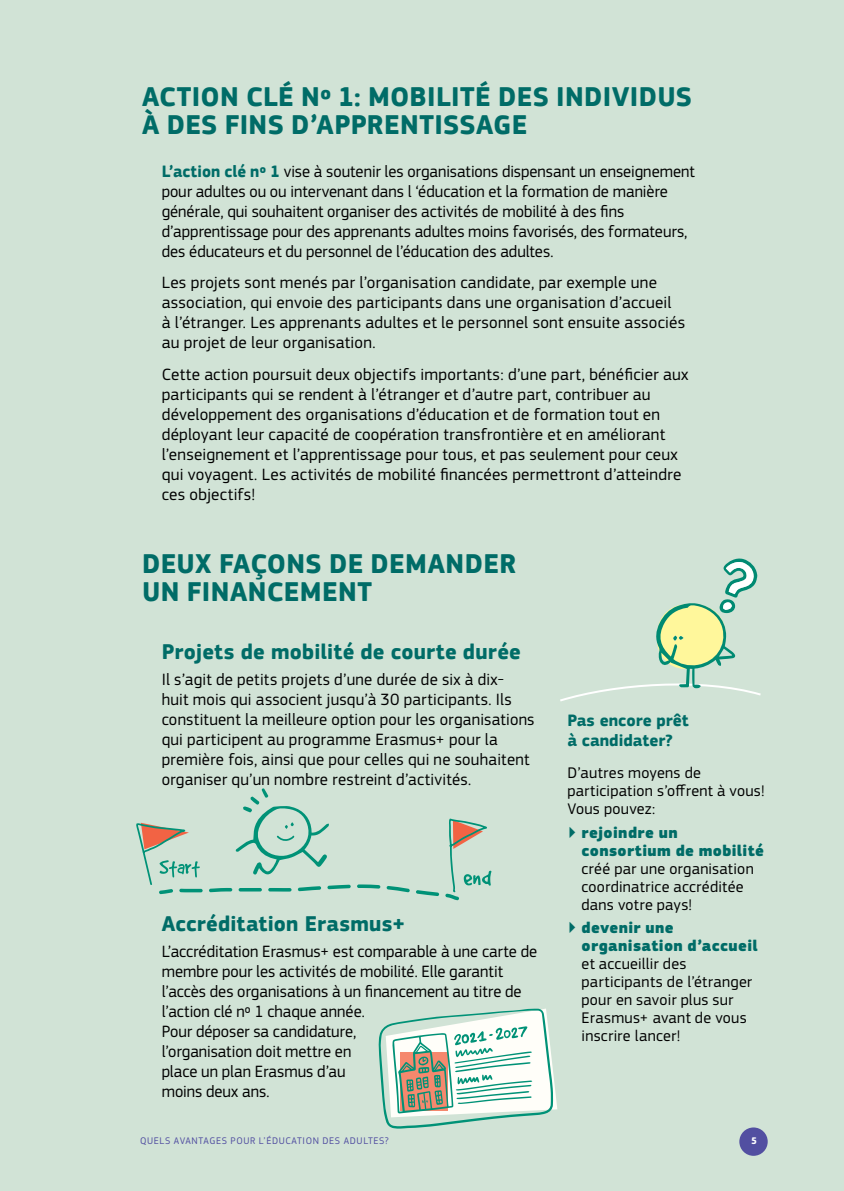
<style>
.page{position:relative;width:844px;height:1191px;background:#fff}
.page>*{position:absolute;margin:0;border:0;box-sizing:border-box;transform-origin:0 0}
.t1{font:700 28px/28px "EC Square Sans Pro";letter-spacing:.01em;color:#006c67}
.t2{font:700 22px "EC Square Sans Pro";letter-spacing:.01em;color:#006c67}
.t3{font:17px/20px "EC Square Sans Pro";letter-spacing:.01em;color:#000}
.t4{font:700 17px/20px "EC Square Sans Pro";color:#006c67}
.t5{font:16px/18px "EC Square Sans Pro";letter-spacing:.02em;color:#000}
.t6{font:900 16px/18px "EC Square Sans Pro";letter-spacing:.025em;color:#006c67}
.t7{font:10px "EC Square Sans Pro";letter-spacing:.06em;color:#524fa1}
.t8{font:700 10px "EC Square Sans Cond Pro";color:#fff}
.s1{font-weight:700;color:#006c67}
.s2{font-weight:400}
</style>
<div class="page">
<div style="left:0;top:0;width:843px;height:1191px;background:#d1e3d6"></div>
<div style="left:739px;top:1127px;width:28px;height:28px;background:#524fa1;border-radius:50%"></div>
<svg style="left:209px;top:884px;width:230px;height:12px"></svg>
<svg style="left:235px;top:788px;width:94px;height:87px"></svg>
<svg style="left:136px;top:822px;width:66px;height:72px"></svg>
<svg style="left:445px;top:818px;width:46px;height:82px"></svg>
<svg style="left:560px;top:558px;width:201px;height:143px"></svg>
<svg style="left:378px;top:1008px;width:179px;height:120px"></svg>
<h1 class="t1" style="left:142px;top:84px;width:551px">ACTION CLÉ Nº 1: MOBILITÉ DES INDIVIDUS<br>À DES FINS D’APPRENTISSAGE</h1>
<p class="t3" style="left:162px;top:161px;width:534px"><span class="s1">L’action clé nº 1</span> vise à soutenir les organisations dispensant un enseignement pour adultes ou ou intervenant dans l ‘éducation et la formation de manière générale, qui souhaitent organiser des activités de mobilité à des fins d’apprentissage pour des apprenants adultes moins favorisés, des formateurs, des éducateurs et du personnel de l’éducation des adultes.</p>
<p class="t3" style="left:162px;top:273px;width:525px">Les projets sont menés par l’organisation candidate, par exemple une association, qui envoie des participants dans une organisation d’accueil<br>à l’étranger. Les apprenants adultes et le personnel sont ensuite associés au projet de leur organisation.</p>
<p class="t3" style="left:162px;top:364px;width:528px">Cette action poursuit deux objectifs importants: d’une part, bénéficier aux participants qui se rendent à l’étranger et d’autre part, contribuer au développement des organisations d’éducation et de formation tout en déployant leur capacité de coopération transfrontière et en améliorant l’enseignement et l’apprentissage pour tous, et pas seulement pour ceux qui voyagent. Les activités de mobilité financées permettront d’atteindre ces objectifs!</p>
<h1 class="t1" style="left:142px;top:551px;width:375px">DEUX FAÇONS DE DEMANDER<br>UN FINANCEMENT</h1>
<p class="t2" style="left:162px;top:638px;width:360px">Projets de mobilité de courte durée</p>
<p class="t3" style="left:162px;top:669px;width:374px">Il s’agit de petits projets d’une durée de six à dix&shy;huit mois qui associent jusqu’à 30 participants. Ils constituent la meilleure option pour les organisations qui participent au programme Erasmus+ pour la première fois, ainsi que pour celles qui ne souhaitent organiser qu’un nombre restreint d’activités.</p>
<p class="t2" style="left:162px;top:910px;width:245px">Accréditation Erasmus+</p>
<p class="t3" style="left:162px;top:941px;width:377px">L’accréditation Erasmus+ est comparable à une carte de membre pour les activités de mobilité. Elle garantit l’accès des organisations à un financement au titre de l’action clé nº 1 chaque année.<br>Pour déposer sa candidature,<br>l’organisation doit mettre en<br>place un plan Erasmus d’au<br>moins deux ans.</p>
<p class="t4" style="left:567px;top:711px;width:123px">Pas encore prêt à candidater?</p>
<p class="t5" style="left:567px;top:763px;width:199px">D’autres moyens de participation s’offrent à vous!<br>Vous pouvez:</p>
<p class="t6" style="left:581px;top:824px;width:184px;text-indent:-14px"><span class="s2">▶</span> rejoindre un consortium de mobilité</p>
<p class="t5" style="left:581px;top:859px;width:174px">créé par une organisation coordinatrice accréditée dans votre pays!</p>
<p class="t6" style="left:581px;top:919px;width:178px;text-indent:-14px"><span class="s2">▶</span> devenir une organisation d’accueil</p>
<p class="t5" style="left:581px;top:955px;width:172px">et accueillir des participants de l’étranger pour en savoir plus sur<br>Erasmus+ avant de vous inscrire lancer!</p>
<p class="t7" style="left:140px;top:1135px;width:250px">QUELS AVANTAGES POUR L’ÉDUCATION DES ADULTES?</p>
<p class="t8" style="left:751px;top:1134px;width:7px">5</p>
</div>
